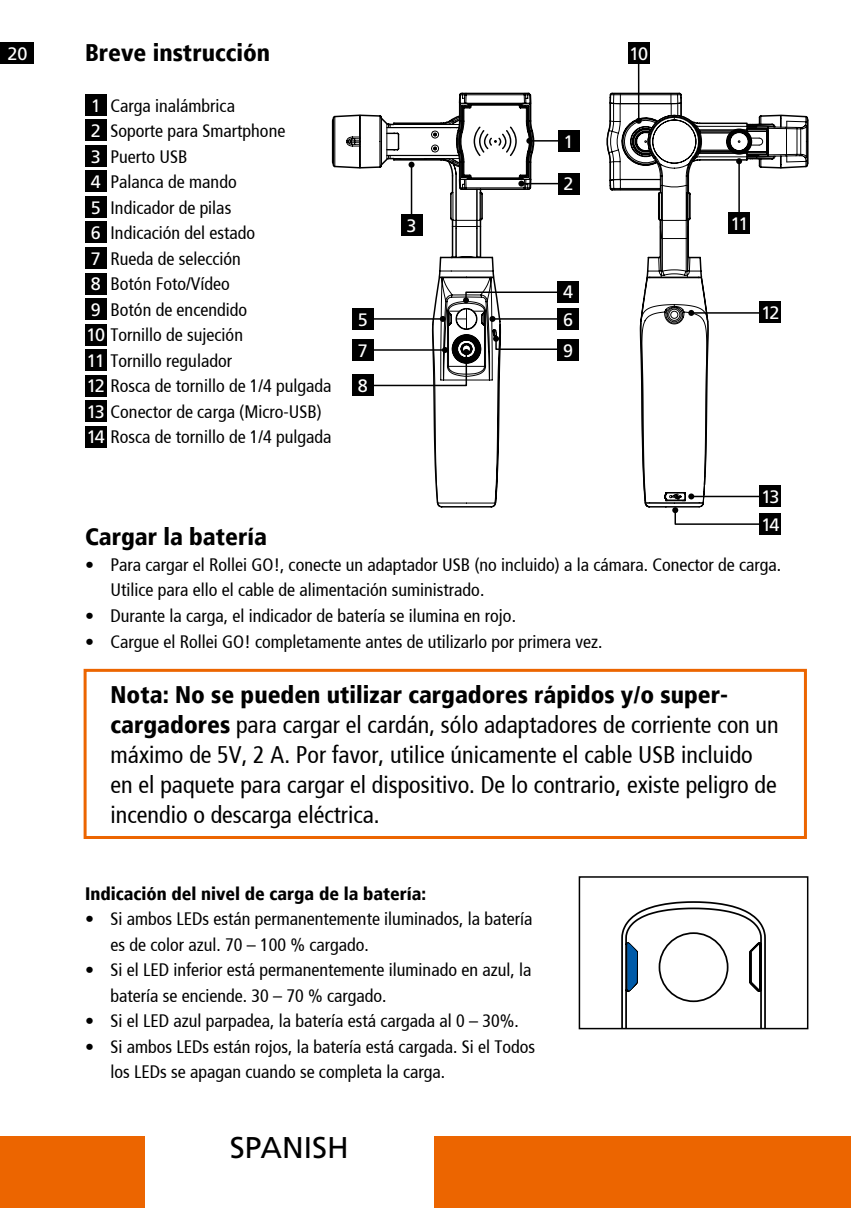
<style>
.page{position:relative;width:851px;height:1208px;background:#fff}
.page>*{position:absolute;margin:0;border:0;box-sizing:border-box;transform-origin:0 0}
.t1{font:30px "Frutiger LT";color:#000}
.t2{font:condensed 24px/30px "Frutiger";color:#000}
.t3{font:900 condensed 24px "Frutiger";color:#000}
.t4{font:condensed 18px/25.5px "Frutiger";color:#000}
.t5{font:900 condensed 18px "Frutiger";color:#000}
.t6{font:18px/25.5px "Frutiger LT";letter-spacing:-.1em;color:#fff}
.s1{font-family:"Frutiger LT";font-stretch:normal;color:#fff}
.s2{font-weight:900}
</style>
<div class="page">
<div style="left:0;top:43px;width:34px;height:21px;background:#000"></div>
<div style="left:434px;top:1135px;width:416px;height:73px;background:#ec6500"></div>
<div style="left:0;top:1135px;width:145px;height:73px;background:#ec6500"></div>
<div style="left:84px;top:669px;width:722px;height:170px;border:3px solid #ec6500"></div>
<div style="left:85px;top:94px;width:21px;height:21px;background:#000"></div>
<div style="left:85px;top:120px;width:21px;height:21px;background:#000"></div>
<div style="left:85px;top:145px;width:21px;height:22px;background:#000"></div>
<div style="left:85px;top:171px;width:21px;height:21px;background:#000"></div>
<div style="left:85px;top:196px;width:21px;height:22px;background:#000"></div>
<div style="left:85px;top:222px;width:21px;height:21px;background:#000"></div>
<div style="left:85px;top:247px;width:21px;height:22px;background:#000"></div>
<div style="left:85px;top:273px;width:21px;height:21px;background:#000"></div>
<div style="left:85px;top:298px;width:21px;height:22px;background:#000"></div>
<div style="left:85px;top:324px;width:21px;height:21px;background:#000"></div>
<div style="left:85px;top:349px;width:21px;height:22px;background:#000"></div>
<div style="left:85px;top:375px;width:21px;height:21px;background:#000"></div>
<div style="left:85px;top:400px;width:21px;height:22px;background:#000"></div>
<div style="left:85px;top:426px;width:21px;height:21px;background:#000"></div>
<svg style="left:609px;top:93px;width:73px;height:98px"></svg>
<svg style="left:612px;top:103px;width:169px;height:383px"></svg>
<hr style="left:637px;top:61px;width:2px;height:60px;background:#000">
<svg style="left:635px;top:111px;width:174px;height:108px"></svg>
<div style="left:627px;top:43px;width:22px;height:21px;background:#000"></div>
<div style="left:728px;top:212px;width:22px;height:22px;background:#000"></div>
<div style="left:759px;top:302px;width:22px;height:21px;background:#000"></div>
<div style="left:759px;top:486px;width:22px;height:21px;background:#000"></div>
<div style="left:759px;top:514px;width:22px;height:21px;background:#000"></div>
<svg style="left:639px;top:307px;width:122px;height:218px"></svg>
<svg style="left:330px;top:92px;width:204px;height:581px"></svg>
<svg style="left:332px;top:387px;width:199px;height:120px"></svg>
<svg style="left:332px;top:93px;width:199px;height:27px"></svg>
<svg style="left:359px;top:118px;width:138px;height:430px"></svg>
<svg style="left:332px;top:120px;width:165px;height:372px"></svg>
<div style="left:352px;top:308px;width:21px;height:21px;background:#000"></div>
<div style="left:558px;top:130px;width:21px;height:21px;background:#000"></div>
<div style="left:557px;top:281px;width:21px;height:21px;background:#000"></div>
<div style="left:557px;top:308px;width:21px;height:22px;background:#000"></div>
<div style="left:557px;top:339px;width:21px;height:21px;background:#000"></div>
<div style="left:558px;top:173px;width:21px;height:21px;background:#000"></div>
<div style="left:352px;top:339px;width:21px;height:21px;background:#000"></div>
<div style="left:352px;top:375px;width:21px;height:21px;background:#000"></div>
<svg style="left:370px;top:103px;width:196px;height:284px"></svg>
<svg style="left:621px;top:901px;width:145px;height:125px"></svg>
<div style="left:578px;top:876px;width:230px;height:153px;border:2px solid #000"></div>
<p class="t6" style="left:8px;top:41px;width:22px">20</p>
<h2 class="t3" style="left:85px;top:41px;width:186px">Breve instrucción</h2>
<p class="t4" style="left:111px;top:94px;width:126px">Carga inalámbrica</p>
<p class="t4" style="left:111px;top:119px;width:176px">Soporte para Smartphone</p>
<p class="t4" style="left:111px;top:145px;width:78px">Puerto USB</p>
<p class="t4" style="left:111px;top:170px;width:127px">Palanca de mando</p>
<p class="t4" style="left:111px;top:196px;width:122px">Indicador de pilas</p>
<p class="t4" style="left:111px;top:222px;width:146px">Indicación del estado</p>
<p class="t4" style="left:111px;top:247px;width:132px">Rueda de selección</p>
<p class="t4" style="left:111px;top:273px;width:121px">Botón Foto/Vídeo</p>
<p class="t4" style="left:111px;top:298px;width:138px">Botón de encendido</p>
<p class="t4" style="left:86px;top:324px;width:158px"><span class="s1">10</span> Tornillo de sujeción</p>
<p class="t4" style="left:87px;top:349px;width:147px"><span class="s1">11</span> Tornillo regulador</p>
<p class="t4" style="left:87px;top:375px;width:246px"><span class="s1">12</span> Rosca de tornillo de 1/4 pulgada</p>
<p class="t4" style="left:87px;top:400px;width:236px"><span class="s1">13</span> Conector de carga (Micro-USB)</p>
<p class="t4" style="left:87px;top:426px;width:246px"><span class="s1">14</span> Rosca de tornillo de 1/4 pulgada</p>
<p class="t6" style="left:91px;top:93px;width:12px;text-align:justify">1<br>2<br>3<br>4<br>5<br>6<br>7<br>8<br>9</p>
<p class="t6" style="left:358px;top:307px;width:12px">5</p>
<p class="t6" style="left:358px;top:333px;width:12px;line-height:35.4px">7<br>8</p>
<p class="t6" style="left:406px;top:213px;width:12px">3</p>
<p class="t6" style="left:563px;top:129px;width:12px">1</p>
<p class="t6" style="left:563px;top:171px;width:12px">2</p>
<p class="t6" style="left:563px;top:278px;width:12px;line-height:27.6px">4<br>6</p>
<p class="t6" style="left:563px;top:338px;width:12px">9</p>
<p class="t6" style="left:629px;top:41px;width:20px">10</p>
<p class="t6" style="left:730px;top:211px;width:20px">11</p>
<p class="t6" style="left:761px;top:300px;width:20px">12</p>
<p class="t6" style="left:761px;top:483px;width:20px;line-height:27.9px">13<br>14</p>
<h2 class="t3" style="left:85px;top:526px;width:183px">Cargar la batería</h2>
<p class="t4" style="left:111px;top:553px;width:672px;text-indent:-26px"><span class="s2">•</span> Para cargar el Rollei GO!, conecte un adaptador USB (no incluido) a la cámara. Conector de carga.<br>Utilice para ello el cable de alimentación suministrado.</p>
<p class="t4" style="left:85px;top:604px;width:432px">• Durante la carga, el indicador de batería se ilumina en rojo.</p>
<p class="t4" style="left:85px;top:630px;width:518px">• Cargue el Rollei GO! completamente antes de utilizarlo por primera vez.</p>
<p class="t2" style="left:111px;top:681px;width:669px"><span class="s2">Nota: No se pueden utilizar cargadores rápidos y/o super&shy;cargadores</span> para cargar el cardán, sólo adaptadores de corriente con un máximo de 5V, 2 A. Por favor, utilice únicamente el cable USB incluido en el paquete para cargar el dispositivo. De lo contrario, existe peligro de incendio o descarga eléctrica.</p>
<p class="t5" style="left:85px;top:885px;width:342px">Indicación del nivel de carga de la batería:</p>
<p class="t4" style="left:111px;top:907px;width:423px;text-indent:-26px">• Si ambos LEDs están permanentemente iluminados, la batería es de color azul. 70 – 100 % cargado.</p>
<p class="t4" style="left:111px;top:958px;width:422px;text-indent:-26px">• Si el LED inferior está permanentemente iluminado en azul, la batería se enciende. 30 – 70 % cargado.</p>
<p class="t4" style="left:85px;top:1009px;width:435px">• Si el LED azul parpadea, la batería está cargada al 0 – 30%.</p>
<p class="t4" style="left:111px;top:1035px;width:426px;text-indent:-26px">• Si ambos LEDs están rojos, la batería está cargada. Si el Todos los LEDs se apagan cuando se completa la carga.</p>
<h1 class="t1" style="left:230px;top:1130px;width:120px">SPANISH</h1>
</div>
